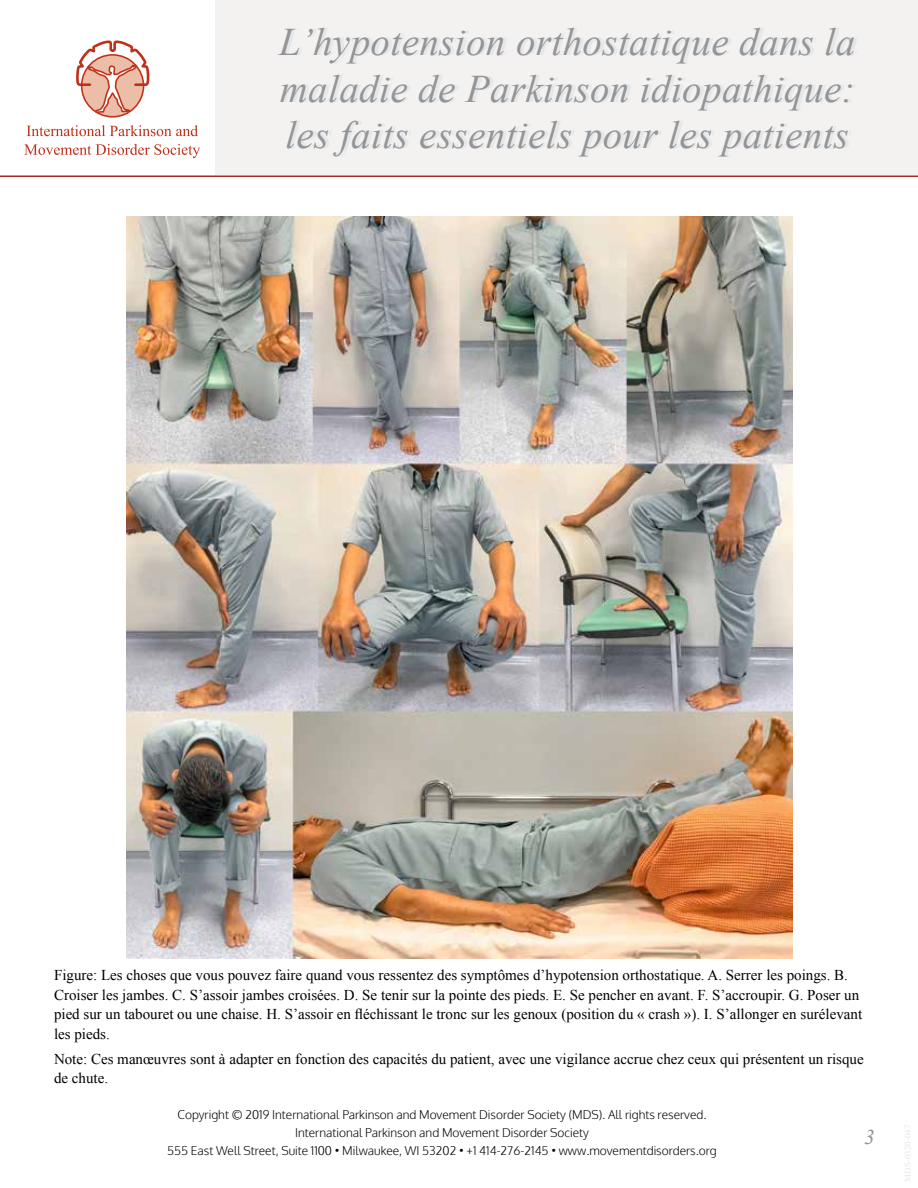
<style>
.page{position:relative;width:918px;height:1188px;background:#fff}
.page>*{position:absolute;margin:0;border:0;box-sizing:border-box;transform-origin:0 0}
.t1{font:italic 39px/46.5px "Times New Roman";letter-spacing:.01em;color:#939598;text-align:justify}
.t2{font:italic 21px "Times New Roman";color:#939598}
.t3{font:15px/19.5px "Times New Roman";color:#000}
.t4{font:300 12px/18px "Oxygen";color:#000;text-align:center}
</style>
<div class="page">
<div style="left:215px;top:0;width:703px;height:176px;background:#f3f2f0"></div>
<hr style="left:0;top:176px;width:918px;height:1px;background:#af2626">
<svg style="left:76px;top:40px;width:74px;height:74px"></svg>
<svg style="left:27px;top:125px;width:171px;height:11px"></svg>
<svg style="left:24px;top:144px;width:176px;height:14px"></svg>
<img style="left:126px;top:216px;width:667px;height:743px">
<h1 class="t1" style="left:279px;top:18px;width:578px">L’hypotension orthostatique dans la maladie de Parkinson idiopathique: les faits essentiels pour les patients</h1>
<p class="t3" style="left:54px;top:965px;width:810px">Figure: Les choses que vous pouvez faire quand vous ressentez des symptômes d’hypotension orthostatique. A. Serrer les poings. B.<br>Croiser les jambes. C. S’assoir jambes croisées. D. Se tenir sur la pointe des pieds. E. Se pencher en avant. F. S’accroupir. G. Poser un pied sur un tabouret ou une chaise. H. S’assoir en fléchissant le tronc sur les genoux (position du « crash »). I. S’allonger en surélevant les pieds.</p>
<p class="t3" style="left:54px;top:1049px;width:811px">Note: Ces manœuvres sont à adapter en fonction des capacités du patient, avec une vigilance accrue chez ceux qui présentent un risque de chute.</p>
<p class="t4" style="left:167px;top:1106px;width:551px">Copyright © 2019 International Parkinson and Movement Disorder Society (MDS). All rights reserved.<br>International Parkinson and Movement Disorder Society<br>555 East Well Street, Suite 1100 • Milwaukee, WI 53202 • +1 414-276-2145 • www.movementdisorders.org</p>
<h2 class="t2" style="left:864px;top:1123px;width:12px">3</h2>
</div>
